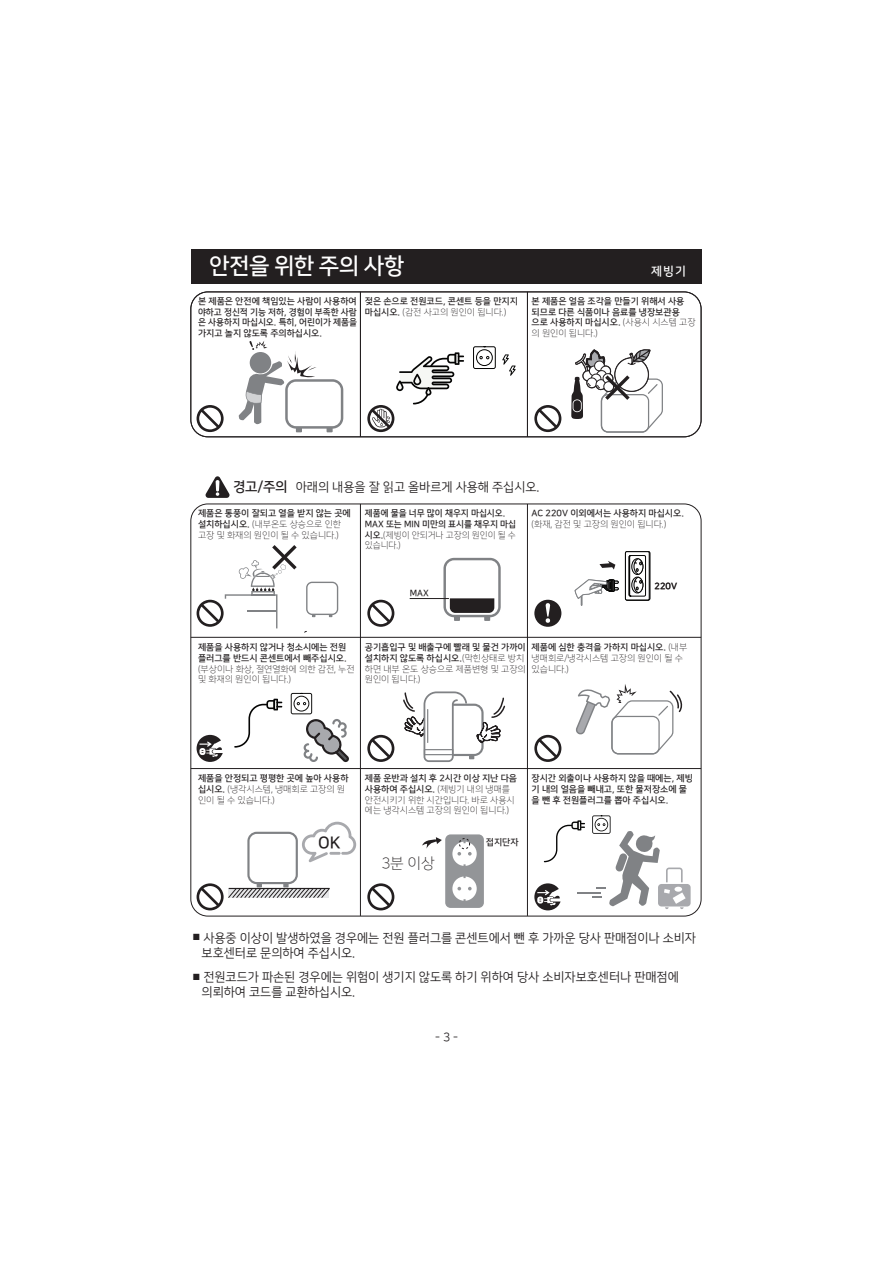
<style>
.page{position:relative;width:893px;height:1263px;background:#fff}
.page>*{position:absolute;margin:0;border:0;box-sizing:border-box;transform-origin:0 0}
.t1{font:22.5px "Nanum Square B";letter-spacing:-.025em;color:#fff}
.t2{font:16.5px "Nanum Square B";color:#231f20}
.t3{font:15px "Nanum Square L";color:#231f20}
.t4{font:12.6px/15.1px "Nanum Square R";color:#231f20}
.t5{font:12px "Nanum Square B";color:#fff}
.t6{font:12px "Nanum Square R";color:#231f20}
.t7{font:9px/10.8px "Nanum Square B";color:#231f20}
.t8{font:9px/10.8px "Nanum Square L";color:#231f20}
.s1{font-family:"Nanum Square B"}
.s2{font-family:"Nanum Square L"}
.s3{font-family:"Nanum Square B";font-size:13.65px}
.s4{font-size:9px}
</style>
<div class="page">
<hr style="left:360px;top:504px;width:1px;height:412px;background:#231f20">
<hr style="left:527px;top:504px;width:1px;height:412px;background:#231f20">
<hr style="left:191px;top:637px;width:510px;height:1px;background:#231f20">
<hr style="left:191px;top:768px;width:510px;height:1px;background:#231f20">
<svg style="left:367px;top:883px;width:27px;height:27px"></svg>
<svg style="left:403px;top:691px;width:103px;height:71px"></svg>
<hr style="left:427px;top:709px;width:1px;height:34px;background:#808285">
<svg style="left:306px;top:582px;width:32px;height:35px"></svg>
<div style="left:190px;top:291px;width:511px;height:146px;border:1px solid #231f20;border-radius:17px"></div>
<hr style="left:360px;top:292px;width:1px;height:145px;background:#231f20">
<hr style="left:527px;top:292px;width:1px;height:145px;background:#231f20">
<svg style="left:197px;top:405px;width:27px;height:27px"></svg>
<svg style="left:534px;top:405px;width:27px;height:27px"></svg>
<div style="left:191px;top:250px;width:511px;height:34px;background:#231f20"></div>
<svg style="left:206px;top:476px;width:23px;height:22px"></svg>
<svg style="left:197px;top:545px;width:100px;height:83px"></svg>
<svg style="left:367px;top:600px;width:27px;height:27px"></svg>
<svg style="left:534px;top:735px;width:27px;height:27px"></svg>
<svg style="left:367px;top:735px;width:27px;height:27px"></svg>
<svg style="left:238px;top:341px;width:105px;height:91px"></svg>
<svg style="left:473px;top:346px;width:23px;height:23px"></svg>
<svg style="left:367px;top:352px;width:97px;height:80px"></svg>
<svg style="left:502px;top:354px;width:14px;height:22px"></svg>
<svg style="left:571px;top:349px;width:92px;height:84px"></svg>
<svg style="left:443px;top:558px;width:58px;height:63px"></svg>
<hr style="left:410px;top:598px;width:39px;height:1px;background:#231f20">
<svg style="left:599px;top:561px;width:16px;height:8px"></svg>
<div style="left:626px;top:551px;width:24px;height:49px;border:1px solid #050504"></div>
<svg style="left:625px;top:552px;width:24px;height:48px"></svg>
<div style="left:625px;top:551px;width:24px;height:49px;border:1px solid #050504"></div>
<svg style="left:629px;top:555px;width:16px;height:41px"></svg>
<div style="left:629px;top:555px;width:17px;height:41px;border:1px solid #050504"></div>
<div style="left:634px;top:559px;width:9px;height:15px;border:1px solid #050504;border-radius:50%"></div>
<div style="left:634px;top:577px;width:9px;height:16px;border:1px solid #050504;border-radius:50%"></div>
<svg style="left:574px;top:579px;width:44px;height:27px"></svg>
<svg style="left:629px;top:555px;width:13px;height:41px"></svg>
<svg style="left:291px;top:693px;width:58px;height:69px"></svg>
<svg style="left:234px;top:699px;width:48px;height:49px"></svg>
<svg style="left:197px;top:735px;width:26px;height:27px"></svg>
<svg style="left:534px;top:600px;width:27px;height:27px"></svg>
<svg style="left:576px;top:684px;width:107px;height:71px"></svg>
<svg style="left:422px;top:834px;width:62px;height:74px"></svg>
<div style="left:459px;top:838px;width:11px;height:11px;border:1px dashed #231f20;border-radius:50%"></div>
<svg style="left:197px;top:822px;width:159px;height:88px"></svg>
<svg style="left:534px;top:815px;width:157px;height:95px"></svg>
<h1 class="t1" style="left:209px;top:254px;width:196px">안전을 위한 주의 사항</h1>
<h3 class="t5" style="left:651px;top:265px;width:37px">제빙기</h3>
<p class="t7" style="left:365px;top:296px;width:155px">젖은 손으로 전원코드, 콘센트 등을 만지지</p>
<p class="t8" style="left:365px;top:306px;width:143px"><span class="s1">마십시오.</span> (감전 사고의 원인이 됩니다.)</p>
<p class="t7" style="left:198px;top:296px;width:161px;text-align:justify">본 제품은 안전에 책임있는 사람이 사용하여 야하고 정신적 기능 저하, 경험이 부족한 사람 은 사용하지 마십시오. 특히, 어린이가 제품을 가지고 놀지 않도록 주의하십시오.</p>
<p class="t7" style="left:532px;top:296px;width:165px">본 제품은 얼음 조각을 만들기 위해서 사용 되므로 다른 식품이나 음료를 냉장보관용 으로 사용하지 마십시오. <span class="s2">(사용시 시스템 고장</span></p>
<p class="t8" style="left:532px;top:328px;width:68px">의 원인이 됩니다.)</p>
<h3 class="t4" style="left:233px;top:480px;width:308px"><span class="s3">경고/주의</span> 아래의 내용을 잘 읽고 올바르게 사용해 주십시오.</h3>
<p class="t7" style="left:198px;top:508px;width:154px">제품은 통풍이 잘되고 열을 받지 않는 곳에</p>
<p class="t8" style="left:198px;top:519px;width:145px"><span class="s1">설치하십시오.</span> (내부온도 상승으로 인한 고장 및 화재의 원인이 될 수 있습니다.)</p>
<p class="t7" style="left:365px;top:508px;width:153px">제품에 물을 너무 많이 채우지 마십시오.<br>MAX 또는 MIN 미만의 표시를 채우지 마십</p>
<p class="t8" style="left:365px;top:529px;width:153px"><span class="s1">시오.</span>(제빙이 안되거나 고장의 원인이 될 수 있습니다.)</p>
<p class="t7" style="left:410px;top:588px;width:21px">MAX</p>
<p class="t7" style="left:532px;top:508px;width:154px">AC 220V 이외에서는 사용하지 마십시오.</p>
<p class="t8" style="left:532px;top:519px;width:136px">(화재, 감전 및 고장의 원인이 됩니다.)</p>
<p class="t7" style="left:655px;top:581px;width:24px">220V</p>
<p class="t7" style="left:198px;top:642px;width:150px">제품을 사용하지 않거나 청소시에는 전원 플러그를 반드시 콘센트에서 빼주십시오.</p>
<p class="t8" style="left:198px;top:663px;width:158px">(부상이나 화상, 절연열화에 의한 감전, 누전 및 화재의 원인이 됩니다.)</p>
<p class="t7" style="left:365px;top:642px;width:162px">공기흡입구 및 배출구에 빨래 및 물건 가까이 설치하지 않도록 하십시오.<span class="s2">(막힌상태로 방치</span></p>
<p class="t8" style="left:365px;top:663px;width:162px">하면 내부 온도 상승으로 제품변형 및 고장의 원인이 됩니다.)</p>
<p class="t7" style="left:532px;top:642px;width:157px">제품에 심한 충격을 가하지 마십시오. <span class="s2">(내부</span></p>
<p class="t8" style="left:532px;top:653px;width:153px">냉매회로/냉각시스템 고장의 원인이 될 수 있습니다.)</p>
<p class="t7" style="left:198px;top:773px;width:152px">제품을 안정되고 평평한 곳에 높아 사용하</p>
<p class="t8" style="left:198px;top:784px;width:149px"><span class="s1">십시오.</span> (냉각시스템, 냉매회로 고장의 원 인이 될 수 있습니다.)</p>
<h2 class="t2" style="left:318px;top:835px;width:24px">OK</h2>
<p class="t7" style="left:365px;top:773px;width:154px">제품 운반과 설치 후 2시간 이상 지난 다음 사용하여 주십시오. <span class="s2">(제빙기 내의 냉매를</span></p>
<p class="t8" style="left:365px;top:794px;width:152px">안전시키기 위한 시간입니다. 바로 사용시 에는 냉각시스템 고장의 원인이 됩니다.)</p>
<h3 class="t3" style="left:381px;top:855px;width:55px">3분 이상</h3>
<p class="t7" style="left:486px;top:837px;width:34px">접지단자</p>
<p class="t7" style="left:532px;top:773px;width:163px">장시간 외출이나 사용하지 않을 때에는, 제빙 기 내의 얼음을 빼내고, 또한 물저장소에 물 을 뺀 후 전원플러그를 뽑아 주십시오.</p>
<h3 class="t4" style="left:202px;top:931px;width:496px;text-indent:-9px"><span class="s4">■</span> 사용중 이상이 발생하였을 경우에는 전원 플러그를 콘센트에서 뺀 후 가까운 당사 판매점이나 소비자 보호센터로 문의하여 주십시오.</h3>
<h3 class="t4" style="left:202px;top:970px;width:479px;text-indent:-9px"><span class="s4">■</span> 전원코드가 파손된 경우에는 위험이 생기지 않도록 하기 위하여 당사 소비자보호센터나 판매점에 의뢰하여 코드를 교환하십시오.</h3>
<h3 class="t6" style="left:435px;top:1031px;width:25px">- 3 -</h3>
</div>
